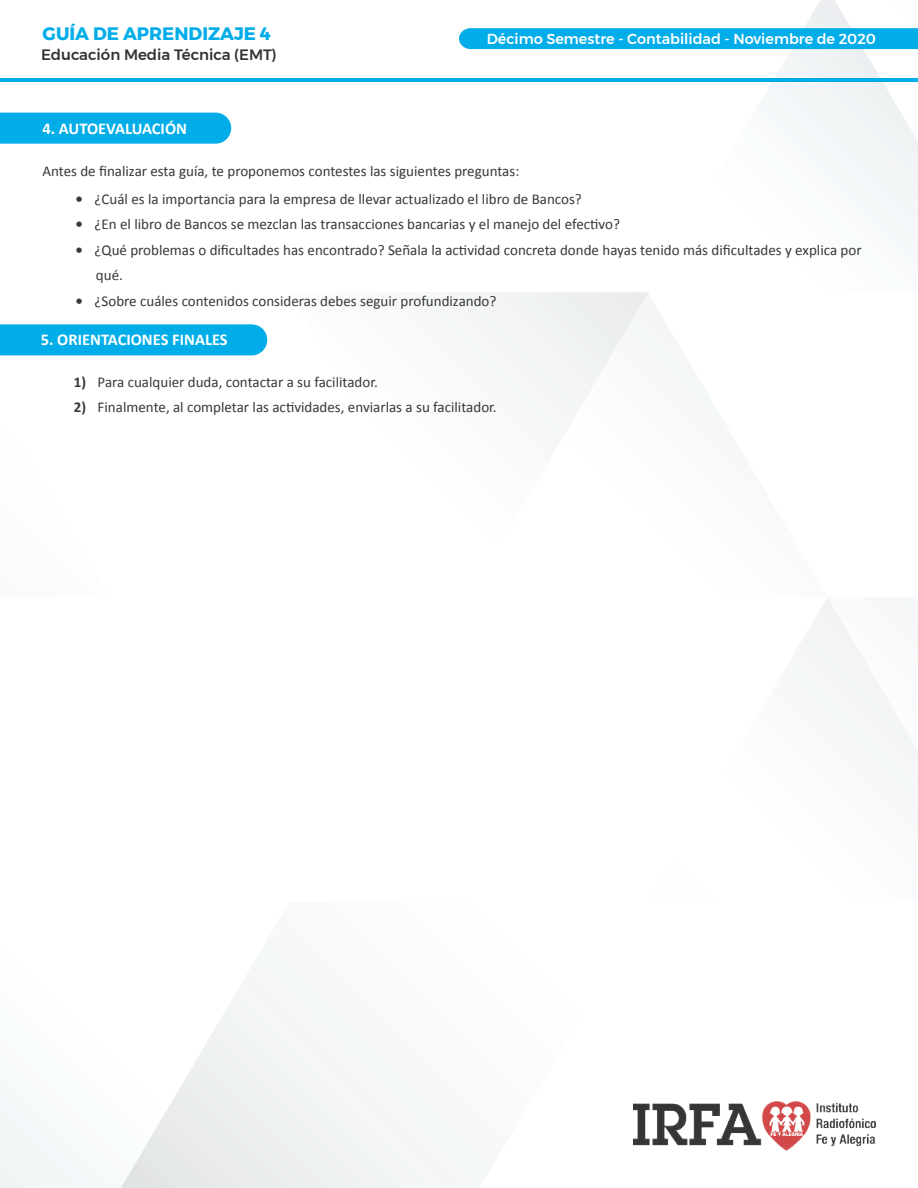
<style>
.page{position:relative;width:918px;height:1188px;background:#fff}
.page>*{position:absolute;margin:0;border:0;box-sizing:border-box;transform-origin:0 0}
.t1{font:700 18px "Montserrat";color:#00ade8}
.t2{font:700 16.5px "Calibri";color:#fff}
.t3{font:15px/27.6px "Calibri";color:#373838}
.t4{font:500 15px "Montserrat";color:#313232}
.t5{font:500 14.4px "Montserrat";color:#fff}
.s1{font-weight:700}
</style>
<div class="page">
<img style="left:0;top:0;width:918px;height:1188px">
<img style="left:633px;top:1102px;width:242px;height:48px">
<div style="left:0;top:324px;width:267px;height:31px;background:#00ade8"></div>
<div style="left:0;top:113px;width:231px;height:31px;background:#00ade8"></div>
<hr style="left:0;top:78px;width:918px;height:3px;background:#00ade8">
<div style="left:459px;top:28px;width:459px;height:21px;background:#00ade8"></div>
<p class="t1" style="left:43px;top:23px;width:230px">GUÍA DE APRENDIZAJE 4</p>
<p class="t5" style="left:487px;top:31px;width:391px">Décimo Semestre - Contabilidad - Noviembre de 2020</p>
<p class="t4" style="left:41px;top:47px;width:237px">Educación Media Técnica (EMT)</p>
<p class="t2" style="left:42px;top:120px;width:146px">4. AUTOEVALUACIÓN</p>
<p class="t3" style="left:76px;top:157px;width:508px;text-indent:-33px">Antes de finalizar esta guía, te proponemos contestes las siguientes preguntas:<br><span class="s1">ï</span> ¿Cuál es la importancia para la empresa de llevar actualizado el libro de Bancos?</p>
<p class="t3" style="left:76px;top:210px;width:546px"><span class="s1">ï</span> ¿En el libro de Bancos se mezclan las transacciones bancarias y el manejo del efectivo?</p>
<p class="t3" style="left:76px;top:236px;width:787px"><span class="s1">ï</span> ¿Qué problemas o dificultades has encontrado? Señala la actividad concreta donde hayas tenido más dificultades y explica por</p>
<p class="t3" style="left:96px;top:261px;width:28px">qué.</p>
<p class="t3" style="left:76px;top:287px;width:422px"><span class="s1">ï</span> ¿Sobre cuáles contenidos consideras debes seguir profundizando?</p>
<p class="t2" style="left:41px;top:332px;width:189px">5. ORIENTACIONES FINALES</p>
<p class="t3" style="left:74px;top:368px;width:306px"><span class="s1">1)</span> Para cualquier duda, contactar a su facilitador.</p>
<p class="t3" style="left:74px;top:394px;width:424px"><span class="s1">2)</span> Finalmente, al completar las actividades, enviarlas a su facilitador.</p>
</div>
